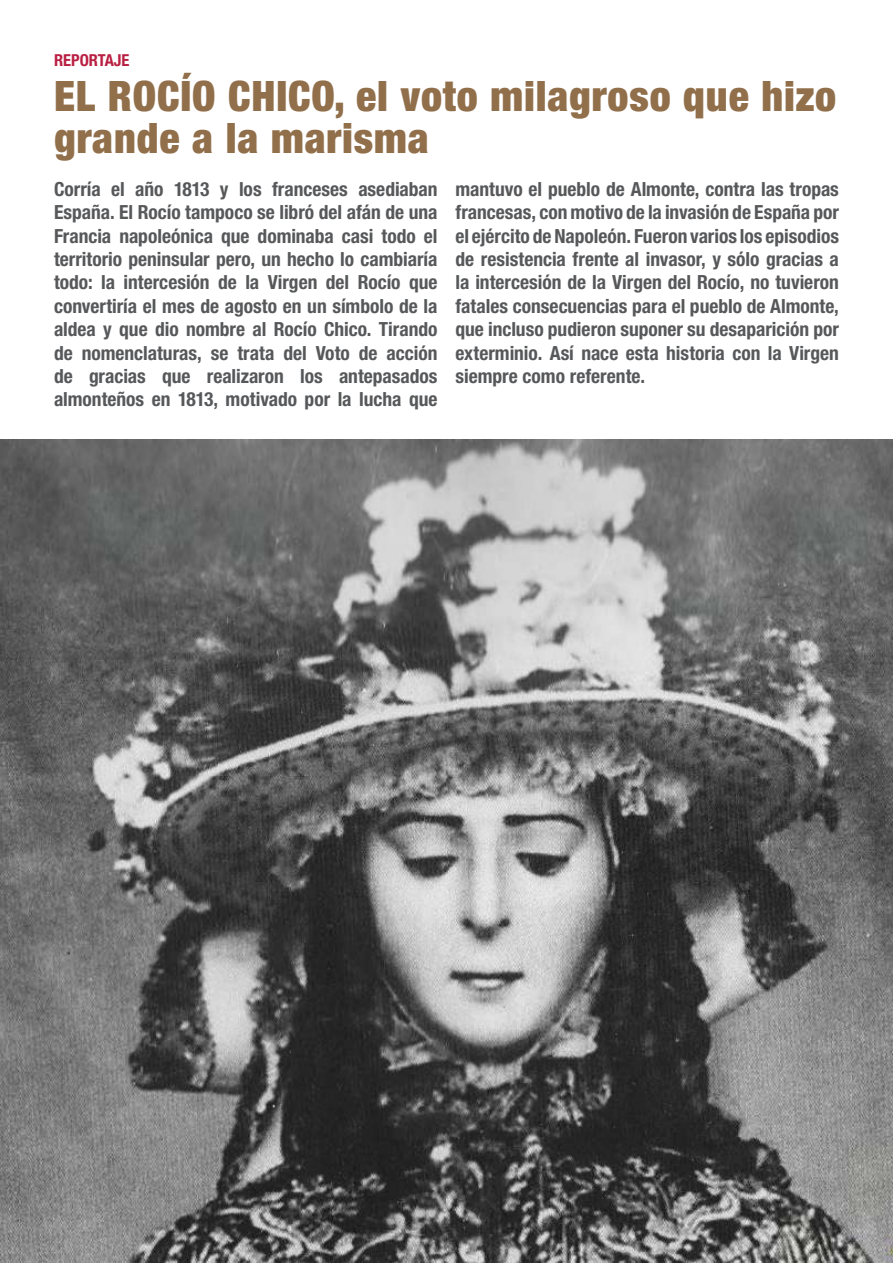
<style>
.page{position:relative;width:893px;height:1263px;background:#fff}
.page>*{position:absolute;margin:0;border:0;box-sizing:border-box;transform-origin:0 0}
.t1{font:900 condensed 42px/42px "Helvetica Neue LT Std";letter-spacing:.02em;color:#916f4b}
.t2{font:700 condensed 19.5px/23.4px "Helvetica Neue LT Std";color:#57585a;text-align:justify}
.t3{font:700 condensed 16.5px "Helvetica Neue LT Std";color:#b91f42}
</style>
<div class="page">
<img style="left:0;top:439px;width:893px;height:824px">
<p class="t3" style="left:54px;top:50px;width:77px">REPORTAJE</p>
<h1 class="t1" style="left:54px;top:74px;width:784px">EL ROCÍO CHICO, el voto milagroso que hizo grande a la marisma</h1>
<p class="t2" style="left:54px;top:177px;width:385px">Corría el año 1813 y los franceses asediaban España. El Rocío tampoco se libró del afán de una Francia napoleónica que dominaba casi todo el territorio peninsular pero, un hecho lo cambiaría todo: la intercesión de la Virgen del Rocío que convertiría el mes de agosto en un símbolo de la aldea y que dio nombre al Rocío Chico. Tirando de nomenclaturas, se trata del Voto de acción de gracias que realizaron los antepasados almonteños en 1813, motivado por la lucha que</p>
<p class="t2" style="left:455px;top:177px;width:385px">mantuvo el pueblo de Almonte, contra las tropas francesas, con motivo de la invasión de España por el ejército de Napoleón. Fueron varios los episodios de resistencia frente al invasor, y sólo gracias a la intercesión de la Virgen del Rocío, no tuvieron fatales consecuencias para el pueblo de Almonte, que incluso pudieron suponer su desaparición por exterminio. Así nace esta historia con la Virgen siempre como referente.</p>
</div>
